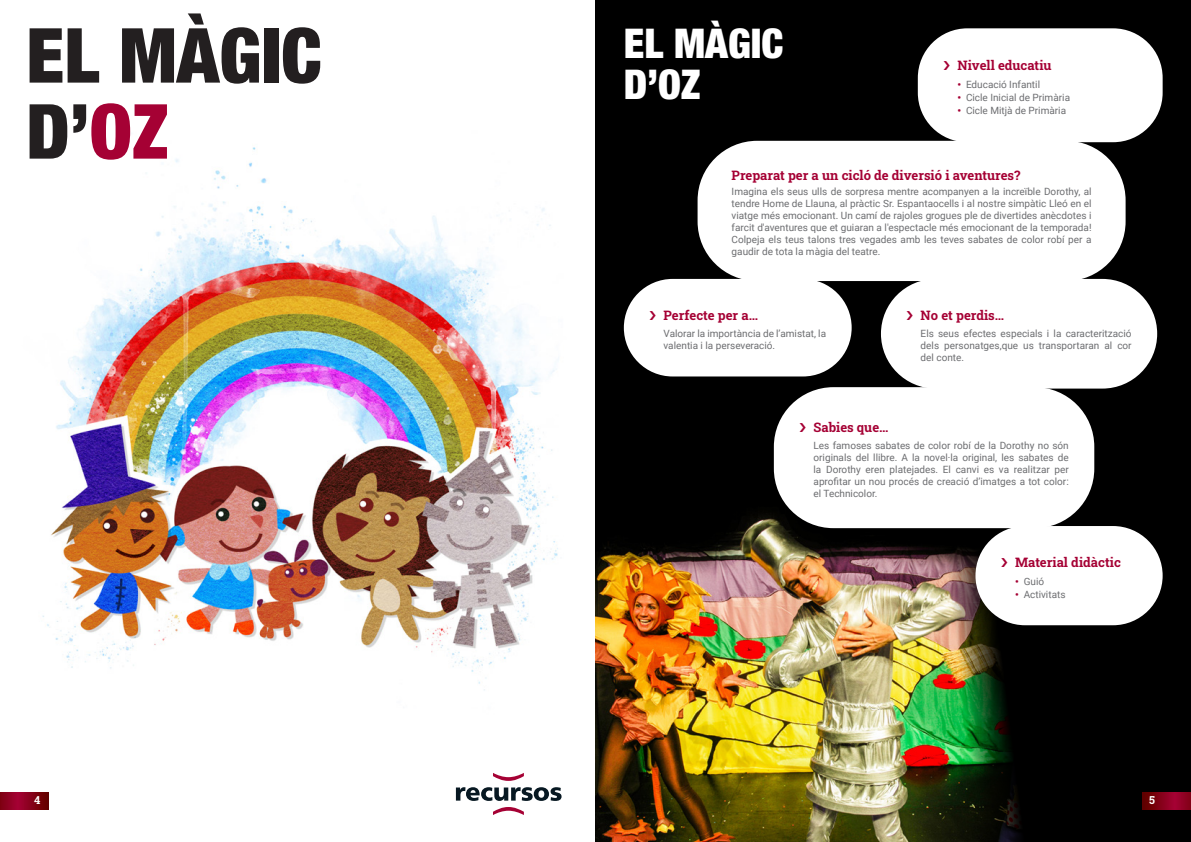
<style>
.page{position:relative;width:1191px;height:842px;background:#fff}
.page>*{position:absolute;margin:0;border:0;box-sizing:border-box;transform-origin:0 0}
.TITOL_CARA{font:900 condensed 76px "Helvetica Neue LT Std";color:#231f20}
.titol{font:900 condensed 41px "Helvetica Neue LT Std";color:#fff}
.COS_ENTRADA{font:13px "Roboto Slab";color:#a50134}
.t1{font:11px "Roboto Slab";color:#fff}
.COS{font:10px/12px "Roboto";color:#6c6d70;text-align:justify}
.tick-cos{font:10px/12px "Roboto";color:#6c6d70;text-align:justify}
.s1{color:#a50134}
.s2{font-weight:900;color:#a50134}
</style>
<div class="page">
<img style="left:0;top:147px;width:558px;height:663px">
<div style="left:595px;top:0;width:596px;height:842px;background:#000"></div>
<img style="left:595px;top:478px;width:463px;height:364px">
<div style="left:443px;top:761px;width:131px;height:66px;background:#fff"></div>
<svg style="left:456px;top:787px;width:105px;height:14px"></svg>
<svg style="left:493px;top:773px;width:31px;height:8px"></svg>
<svg style="left:493px;top:807px;width:31px;height:8px"></svg>
<svg style="left:0;top:792px;width:48px;height:17px"></svg>
<svg style="left:1142px;top:792px;width:49px;height:17px"></svg>
<div style="left:919px;top:30px;width:242px;height:111px;background:#fff;border-radius:48px"></div>
<div style="left:917px;top:28px;width:245px;height:114px;border:3px solid #fff;border-radius:48px"></div>
<div style="left:699px;top:142px;width:425px;height:138px;background:#fff;border-radius:58px"></div>
<div style="left:697px;top:141px;width:428px;height:140px;border:3px solid #fff;border-radius:58px"></div>
<div style="left:625px;top:280px;width:225px;height:95px;background:#fff;border-radius:47px"></div>
<div style="left:624px;top:279px;width:227px;height:97px;border:3px solid #fff;border-radius:47px"></div>
<div style="left:882px;top:280px;width:273px;height:107px;background:#fff;border-radius:53px"></div>
<div style="left:881px;top:279px;width:276px;height:110px;border:3px solid #fff;border-radius:53px"></div>
<div style="left:775px;top:388px;width:318px;height:139px;background:#fff;border-radius:58px"></div>
<div style="left:774px;top:387px;width:320px;height:141px;border:3px solid #fff;border-radius:58px"></div>
<div style="left:976px;top:527px;width:185px;height:97px;background:#fff;border-radius:48px"></div>
<div style="left:975px;top:526px;width:187px;height:99px;border:3px solid #fff;border-radius:48px"></div>
<p class="TITOL_CARA" style="left:26px;top:9px;width:297px">EL MÀGIC</p>
<p class="TITOL_CARA" style="left:26px;top:85px;width:144px">D’<span class="s1">OZ</span></p>
<p class="titol" style="left:624px;top:18px;width:161px">EL MÀGIC</p>
<p class="titol" style="left:624px;top:59px;width:78px">D’OZ</p>
<p class="COS_ENTRADA" style="left:957px;top:56px;width:96px">Nivell educatiu</p>
<p class="COS" style="left:957px;top:78px;width:84px"><span class="s2">•</span> Educació Infantil</p>
<p class="COS" style="left:957px;top:91px;width:114px"><span class="s2">•</span> Cicle Inicial de Primària</p>
<p class="COS" style="left:957px;top:104px;width:110px"><span class="s2">•</span> Cicle Mitjà de Primària</p>
<p class="COS_ENTRADA" style="left:731px;top:167px;width:290px">Preparat per a un cicló de diversió i aventures?</p>
<p class="COS" style="left:731px;top:185px;width:361px">Imagina els seus ulls de sorpresa mentre acompanyen a la increïble Dorothy, al tendre Home de Llauna, al pràctic Sr. Espantaocells i al nostre simpàtic Lleó en el viatge més emocionant. Un camí de rajoles grogues ple de divertides anècdotes i farcit d'aventures que et guiaran a l'espectacle més emocionant de la temporada!<br>Colpeja els teus talons tres vegades amb les teves sabates de color robí per a gaudir de tota la màgia del teatre.</p>
<p class="COS_ENTRADA" style="left:663px;top:306px;width:96px">Perfecte per a…</p>
<p class="tick-cos" style="left:663px;top:327px;width:164px">Valorar la importància de l’amistat, la valentia i la perseveració.</p>
<p class="COS_ENTRADA" style="left:920px;top:306px;width:85px">No et perdis…</p>
<p class="tick-cos" style="left:920px;top:327px;width:212px">Els seus efectes especials i la caracterització dels personatges,que us transportaran al cor del conte.</p>
<p class="COS_ENTRADA" style="left:813px;top:418px;width:76px">Sabies que…</p>
<p class="tick-cos" style="left:813px;top:439px;width:257px">Les famoses sabates de color robí de la Dorothy no són originals del llibre. A la novel·la original, les sabates de la Dorothy eren platejades. El canvi es va realitzar per aprofitar un nou procés de creació d’imatges a tot color: el Technicolor.</p>
<p class="COS_ENTRADA" style="left:1015px;top:553px;width:107px">Material didàctic</p>
<p class="COS" style="left:1015px;top:575px;width:30px"><span class="s2">•</span> Guió</p>
<p class="COS" style="left:1015px;top:588px;width:52px"><span class="s2">•</span> Activitats</p>
<p class="t1" style="left:34px;top:792px;width:8px">4</p>
<p class="t1" style="left:1149px;top:792px;width:7px">5</p>
</div>
